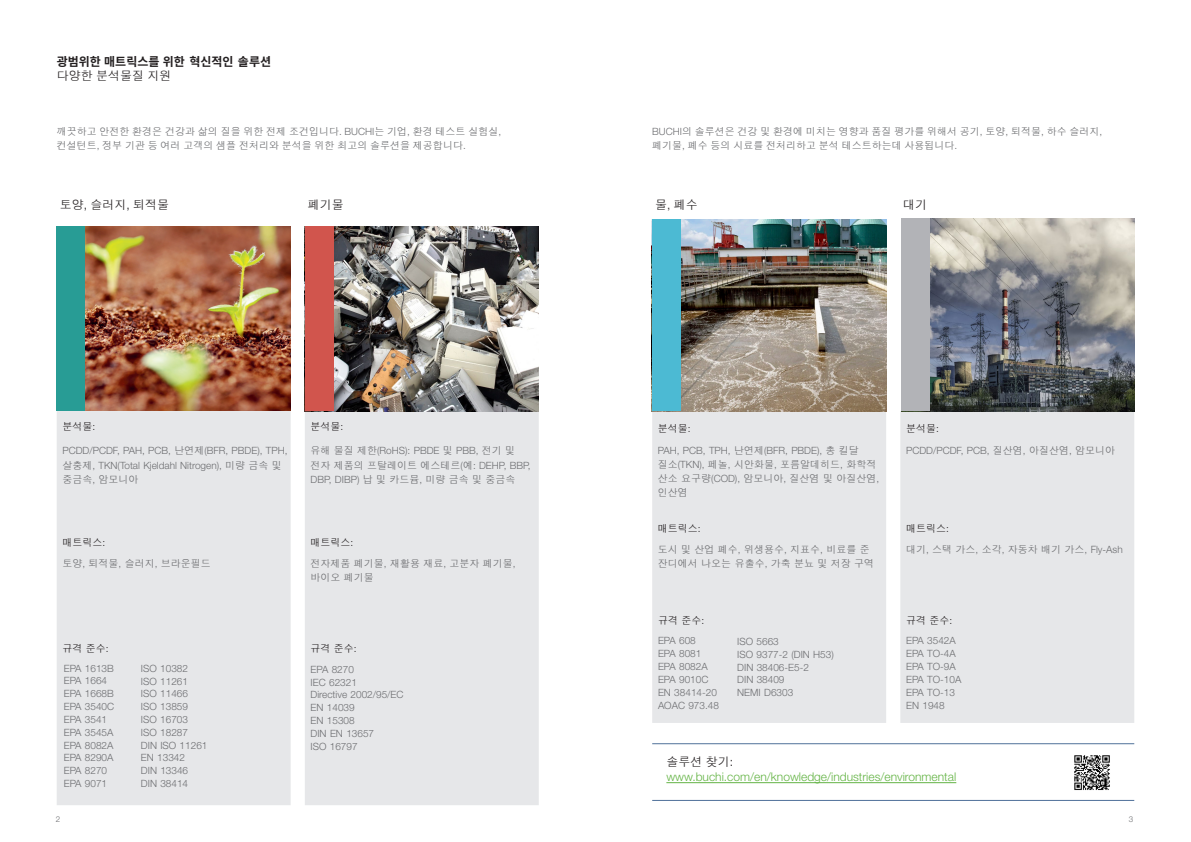
<style>
.page{position:relative;width:1191px;height:842px;background:#fff}
.page>*{position:absolute;margin:0;border:0;box-sizing:border-box;transform-origin:0 0}
.t1{font:300 12px "Helvetica Neue LT Std";color:#64b445}
.t2{font:300 12px "Buchi";color:#231f20}
.t3{font:700 12px "Source Han Sans KR";color:#231f20}
.t4{font:300 10px/12.8px "Helvetica Neue LT Std";color:#6c6d70}
.t5{font:300 10px/14.2px "Buchi";color:#6c6d70}
.t6{font:300 10px "Buchi";color:#231f20}
.t7{font:300 8px "Helvetica Neue LT Std";color:#6c6d70}
.s1{font-family:"Helvetica Neue LT Std"}
.s2{font-family:"Helvetica Neue LT Std";font-stretch:expanded}
.s3{font-family:"Buchi"}
.s4{color:#231f20}
.s5{font-family:"Helvetica Neue LT Std";color:#231f20}
</style>
<div class="page">
<img style="left:85px;top:227px;width:206px;height:184px">
<div style="left:57px;top:411px;width:482px;height:394px;background:#e6e7e9"></div>
<div style="left:652px;top:411px;width:482px;height:312px;background:#e6e7e9"></div>
<hr style="left:666px;top:782px;width:290px;height:1px;background:#64b445">
<hr style="left:652px;top:743px;width:482px;height:1px;background:#4f719a">
<hr style="left:652px;top:800px;width:482px;height:1px;background:#4f719a">
<img style="left:333px;top:227px;width:206px;height:184px">
<img style="left:680px;top:220px;width:206px;height:191px">
<img style="left:929px;top:219px;width:205px;height:192px">
<div style="left:57px;top:227px;width:28px;height:184px;background:#289c95"></div>
<div style="left:305px;top:227px;width:28px;height:184px;background:#d1554d"></div>
<div style="left:652px;top:220px;width:28px;height:191px;background:#4cbad3"></div>
<div style="left:901px;top:219px;width:28px;height:192px;background:#b2b3b7"></div>
<img style="left:1074px;top:755px;width:36px;height:35px">
<p class="t3" style="left:57px;top:55px;width:216px">광범위한 매트릭스를 위한 혁신적인 솔루션</p>
<p class="t2" style="left:57px;top:69px;width:116px">다양한 분석물질 지원</p>
<p class="t5" style="left:57px;top:124px;width:446px">깨끗하고 안전한 환경은 건강과 삶의 질을 위한 전제 조건입니다<span class="s1">. BUCHI</span>는 기업, 환경 테스트 실험실, 컨설턴트, 정부 기관 등 여러 고객의 샘플 전처리와 분석을 위한 최고의 솔루션을 제공합니다.</p>
<p class="t5" style="left:652px;top:124px;width:451px"><span class="s1">BUCHI</span>의 솔루션은 건강 및 환경에 미치는 영향과 품질 평가를 위해서 공기, 토양, 퇴적물, 하수 슬러지, 폐기물, 폐수 등의 시료를 전처리하고 분석 테스트하는데 사용됩니다.</p>
<p class="t2" style="left:60px;top:198px;width:111px">토양<span class="s2">,</span> 슬러지<span class="s2">,</span> 퇴적물</p>
<p class="t2" style="left:308px;top:198px;width:37px">폐기물</p>
<p class="t2" style="left:655px;top:198px;width:44px">물, 폐수</p>
<p class="t2" style="left:903px;top:198px;width:25px">대기</p>
<p class="t6" style="left:62px;top:420px;width:34px">분석물<span class="s1">:</span></p>
<p class="t4" style="left:62px;top:444px;width:227px;line-height:14.1px">PCDD/PCDF, PAH, PCB, <span class="s3">난연제</span>(BFR, PBDE), TPH, <span class="s3">살충제</span>, TKN(Total Kjeldahl Nitrogen), <span class="s3">미량 금속 및</span></p>
<p class="t5" style="left:62px;top:472px;width:78px">중금속<span class="s1">,</span> 암모니아</p>
<p class="t6" style="left:310px;top:420px;width:34px">분석물<span class="s1">:</span></p>
<p class="t4" style="left:310px;top:444px;width:206px"><span class="s3">유해 물질 제한</span>(RoHS): PBDE <span class="s3">및</span> PBB, <span class="s3">전기 및</span></p>
<p class="t5" style="left:310px;top:458px;width:222px">전자 제품의 프탈레이트 에스테르<span class="s1">(</span>예<span class="s1">: DEHP, BBP,<br>DBP, DIBP)</span> 납 및 카드뮴<span class="s1">,</span> 미량 금속 및 중금속</p>
<p class="t5" style="left:62px;top:532px;width:150px;line-height:21.3px"><span class="s4">매트릭스</span><span class="s5">:<br></span>토양<span class="s1">,</span> 퇴적물<span class="s1">,</span> 슬러지<span class="s1">,</span> 브라운필드</p>
<p class="t5" style="left:310px;top:532px;width:207px;line-height:21.3px"><span class="s4">매트릭스</span><span class="s5">:<br></span>전자제품 폐기물<span class="s1">,</span> 재활용 재료<span class="s1">,</span> 고분자 폐기물<span class="s1">,</span></p>
<p class="t5" style="left:310px;top:571px;width:65px">바이오 폐기물</p>
<p class="t6" style="left:62px;top:643px;width:48px">규격 준수:</p>
<p class="t6" style="left:310px;top:643px;width:48px">규격 준수:</p>
<p class="t4" style="left:310px;top:662px;width:95px">EPA 8270<br>IEC 62321<br>Directive 2002/95/EC<br>EN 14039<br>EN 15308<br>DIN EN 13657<br>ISO 16797</p>
<p class="t4" style="left:64px;top:661px;width:52px">EPA 1613B<br>EPA 1664<br>EPA 1668B<br>EPA 3540C<br>EPA 3541<br>EPA 3545A<br>EPA 8082A<br>EPA 8290A<br>EPA 8270<br>EPA 9071</p>
<p class="t4" style="left:141px;top:661px;width:68px">ISO 10382<br>ISO 11261<br>ISO 11466<br>ISO 13859<br>ISO 16703<br>ISO 18287<br>DIN ISO 11261<br>EN 13342<br>DIN 13346<br>DIN 38414</p>
<p class="t6" style="left:658px;top:423px;width:34px">분석물<span class="s1">:</span></p>
<p class="t4" style="left:658px;top:443px;width:202px">PAH, PCB, TPH, <span class="s3">난연제</span>(BFR, PBDE), <span class="s3">총 킬달</span></p>
<p class="t5" style="left:658px;top:457px;width:223px">질소<span class="s1">(TKN),</span> 페놀<span class="s1">,</span> 시안화물<span class="s1">,</span> 포름알데히드<span class="s1">,</span> 화학적 산소 요구량<span class="s1">(COD),</span> 암모니아<span class="s1">,</span> 질산염 및 아질산염<span class="s1">, </span>인산염</p>
<p class="t5" style="left:658px;top:517px;width:213px;line-height:21.3px"><span class="s4">매트릭스:<br></span>도시 및 산업 폐수<span class="s1">,</span> 위생용수<span class="s1">,</span> 지표수<span class="s1">,</span> 비료를 준</p>
<p class="t5" style="left:658px;top:556px;width:218px">잔디에서 나오는 유출수<span class="s1">,</span> 가축 분뇨 및 저장 구역</p>
<p class="t6" style="left:658px;top:614px;width:48px">규격 준수:</p>
<p class="t4" style="left:658px;top:634px;width:62px">EPA 608<br>EPA 8081<br>EPA 8082A<br>EPA 9010C<br>EN 38414-20<br>AOAC 973.48</p>
<p class="t4" style="left:737px;top:635px;width:98px">ISO 5663<br>ISO 9377-2 (DIN H53)<br>DIN 38406-E5-2<br>DIN 38409<br>NEMI D6303</p>
<p class="t6" style="left:906px;top:423px;width:34px">분석물<span class="s1">:</span></p>
<p class="t4" style="left:906px;top:443px;width:211px">PCDD/PCDF, PCB, <span class="s3">질산염</span>, <span class="s3">아질산염</span>, <span class="s3">암모니아</span></p>
<p class="t5" style="left:906px;top:517px;width:218px;line-height:21.3px"><span class="s4">매트릭스:<br></span>대기<span class="s1">,</span> 스택 가스<span class="s1">,</span> 소각<span class="s1">,</span> 자동차 배기 가스, Fly-Ash</p>
<p class="t6" style="left:906px;top:614px;width:48px">규격 준수:</p>
<p class="t4" style="left:906px;top:634px;width:57px">EPA 3542A<br>EPA TO-4A<br>EPA TO-9A<br>EPA TO-10A<br>EPA TO-13<br>EN 1948</p>
<p class="t2" style="left:666px;top:755px;width:68px">솔루션 찾기<span class="s2">:</span></p>
<p class="t1" style="left:666px;top:770px;width:291px">www.buchi.com/en/knowledge/industries/environmental</p>
<p class="t7" style="left:56px;top:814px;width:6px">2</p>
<p class="t7" style="left:1128px;top:814px;width:6px">3</p>
</div>
